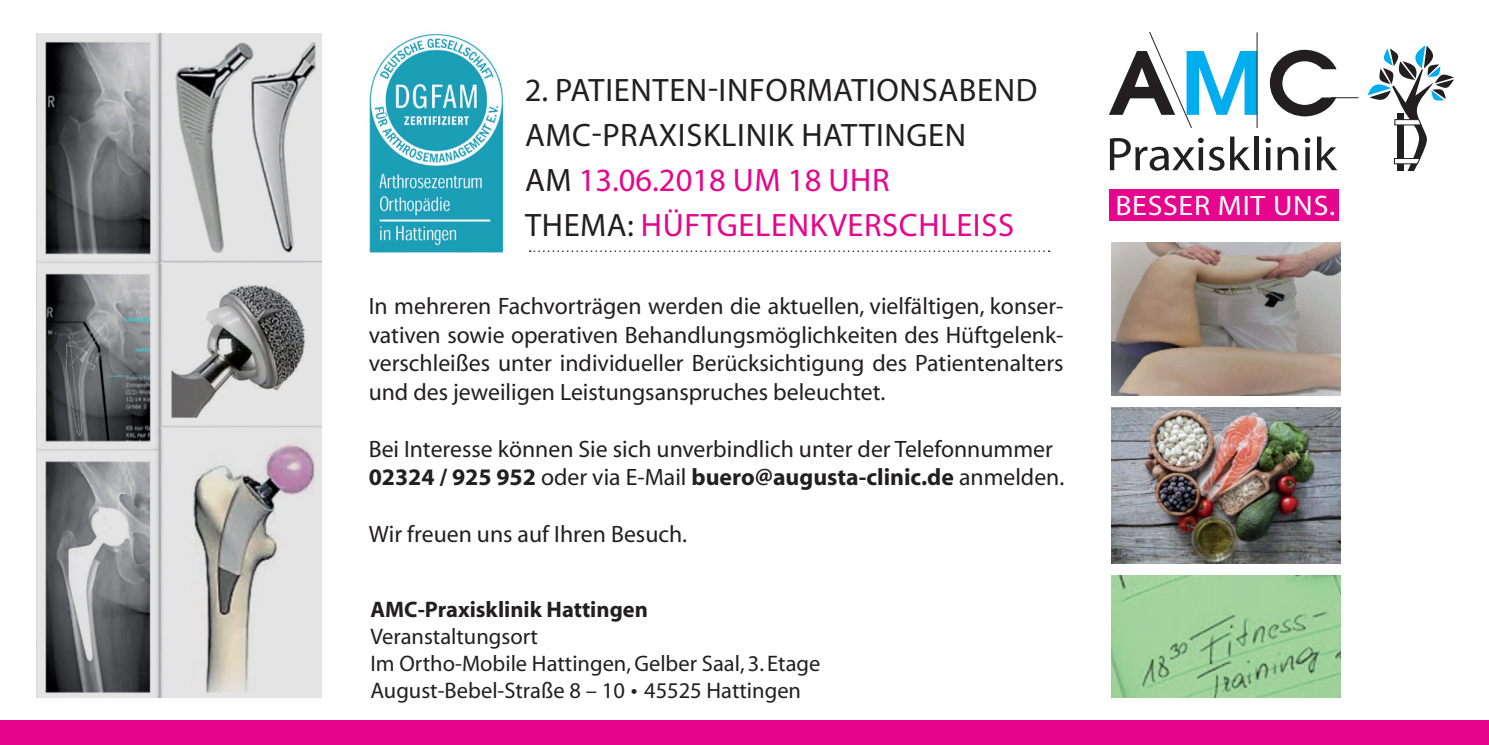
<style>
.page{position:relative;width:1489px;height:745px;background:#fff}
.page>*{position:absolute;margin:0;border:0;box-sizing:border-box;transform-origin:0 0}
.t1{font:600 86.25px "Avant Garde";color:#231f20;scale:1.06 1}
.t2{font:47.25px "Myriad";color:#231f20;scale:1.06 1}
.t3{font:32.5px/45px "Myriad Pro";letter-spacing:.02em;color:#231f20}
.t4{font:28.25px "Myriad";letter-spacing:.025em;color:#fff;scale:1.06 1}
.t5{font:23.75px/28.5px "Myriad";color:#231f20;text-align:justify}
.t6{font:22.5px/27px "Myriad";color:#231f20}
.t7{font:700 22.5px "Myriad";color:#231f20}
.s1{color:#e6058c}
.s2{font-weight:700}
.s3{font-family:"The Sans";font-weight:300}
.s4{color:#00aeef}
</style>
<div class="page">
<div style="left:0;top:719px;width:1488px;height:25px;background:#e6058c"></div>
<img style="left:1111px;top:242px;width:228px;height:153px">
<img style="left:1111px;top:407px;width:228px;height:156px">
<img style="left:1111px;top:575px;width:228px;height:122px">
<img style="left:369px;top:34px;width:135px;height:219px">
<svg style="left:1367px;top:45px;width:86px;height:126px"></svg>
<svg style="left:1330px;top:97px;width:28px;height:1px"></svg>
<svg style="left:1149px;top:32px;width:43px;height:96px"></svg>
<hr style="left:1256px;top:32px;width:1px;height:96px;background:#231f20">
<div style="left:1109px;top:189px;width:229px;height:31px;background:#e6058c"></div>
<svg style="left:529px;top:250px;width:520px;height:2px"></svg>
<img style="left:36px;top:33px;width:285px;height:664px">
<h3 class="t3" style="left:524px;top:67px;width:514px">2. PATIENTEN-INFORMATIONSABEND<br>AMC-PRAXISKLINIK HATTINGEN<br>AM <span class="s1">13.06.2018 UM 18 UHR<br></span>THEMA: <span class="s1">HÜFTGELENKVERSCHLEISS</span></h3>
<p class="t5" style="left:369px;top:293px;width:696px">In mehreren Fachvorträgen werden die aktuellen, vielfältigen, konser&shy;vativen sowie operativen Behandlungsmöglichkeiten des Hüftgelenk&shy;verschleißes unter individueller Berücksichtigung des Patientenalters und des jeweiligen Leistungsanspruches beleuchtet.</p>
<p class="t5" style="left:369px;top:435px;width:697px">Bei Interesse können Sie sich unverbindlich unter der Telefonnummer<br><span class="s2">02324 / 925 952</span> oder via E-Mail <span class="s2">buero@augusta-clinic.de</span> anmelden.</p>
<p class="t5" style="left:369px;top:521px;width:320px">Wir freuen uns auf Ihren Besuch.</p>
<p class="t7" style="left:370px;top:597px;width:279px">AMC-Praxisklinik Hattingen</p>
<p class="t6" style="left:370px;top:623px;width:451px">Veranstaltungsort<br>Im Ortho-Mobile Hattingen, Gelber Saal, 3. Etage<br>August-Bebel-Straße 8 – 10 <span class="s3">•</span> 45525 Hattingen</p>
<h1 class="t1" style="left:1108px;top:26px;width:219px">A<span class="s4">M</span>C</h1>
<h2 class="t2" style="left:1106px;top:131px;width:219px">Praxisklinik</h2>
<p class="t4" style="left:1115px;top:191px;width:209px">BESSER MIT UNS.</p>
</div>
